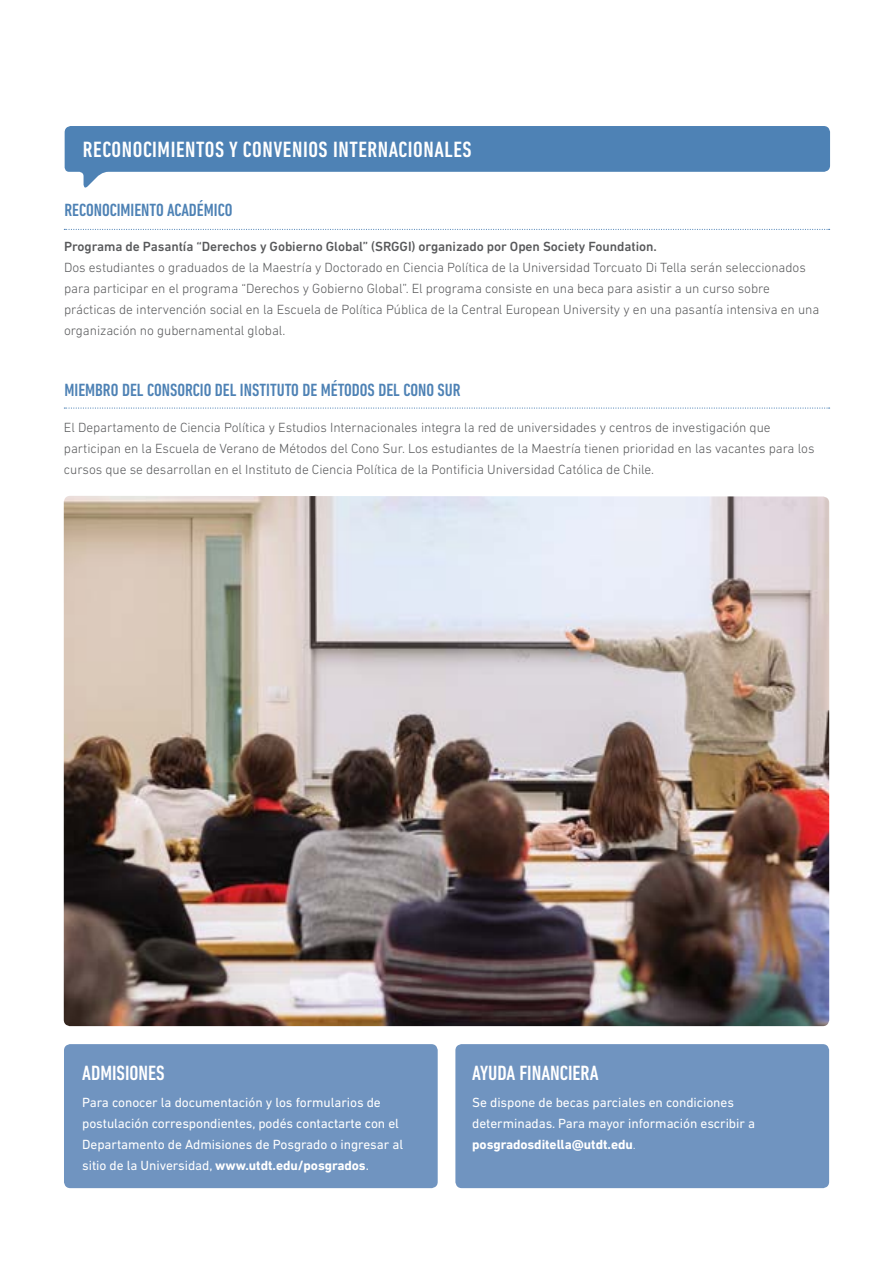
<style>
.page{position:relative;width:893px;height:1263px;background:#fff}
.page>*{position:absolute;margin:0;border:0;box-sizing:border-box;transform-origin:0 0}
.t1{font:500 condensed 22.5px "DIN Next LT Pro";letter-spacing:.025em;color:#fff}
.t2{font:500 condensed 21px "DIN Next LT Pro";color:#fff}
.t3{font:500 condensed 18px "DIN Next LT Pro";color:#4e82b5}
.t4{font:300 13.5px/21px "DIN Next LT Pro";letter-spacing:-.005em;color:#58595b}
.t5{font:13.5px/21px "DIN Next LT Pro";letter-spacing:-.005em;color:#fff}
.t6{font:500 13.5px "DIN Next LT Pro";letter-spacing:-.005em;color:#58595b}
.s1{font-weight:700}
.s2{font-weight:300}
</style>
<div class="page">
<div style="left:64px;top:1044px;width:374px;height:144px;background:#7094c0;border-radius:6px"></div>
<div style="left:455px;top:1044px;width:374px;height:144px;background:#7094c0;border-radius:6px"></div>
<img style="left:64px;top:496px;width:765px;height:530px">
<svg style="left:64px;top:229px;width:766px;height:1px"></svg>
<svg style="left:64px;top:407px;width:766px;height:2px"></svg>
<svg style="left:65px;top:126px;width:765px;height:62px;fill:#4e82b5"></svg>
<h1 class="t1" style="left:83px;top:136px;width:390px">RECONOCIMIENTOS Y CONVENIOS INTERNACIONALES</h1>
<h3 class="t3" style="left:64px;top:200px;width:170px">RECONOCIMIENTO ACADÉMICO</h3>
<p class="t6" style="left:64px;top:239px;width:594px">Programa de Pasantía “Derechos y Gobierno Global” (SRGGI) organizado por Open Society Foundation.</p>
<p class="t4" style="left:64px;top:257px;width:757px">Dos estudiantes o graduados de la Maestría y Doctorado en Ciencia Política de la Universidad Torcuato Di Tella serán seleccionados para participar en el programa “Derechos y Gobierno Global”. El programa consiste en una beca para asistir a un curso sobre prácticas de intervención social en la Escuela de Política Pública de la Central European University y en una pasantía intensiva en una organización no gubernamental global.</p>
<h3 class="t3" style="left:65px;top:380px;width:398px">MIEMBRO DEL CONSORCIO DEL INSTITUTO DE MÉTODOS DEL CONO SUR</h3>
<p class="t4" style="left:64px;top:417px;width:752px">El Departamento de Ciencia Política y Estudios Internacionales integra la red de universidades y centros de investigación que participan en la Escuela de Verano de Métodos del Cono Sur. Los estudiantes de la Maestría tienen prioridad en las vacantes para los cursos que se desarrollan en el Instituto de Ciencia Política de la Pontificia Universidad Católica de Chile.</p>
<h2 class="t2" style="left:82px;top:1061px;width:84px">ADMISIONES</h2>
<p class="t5" style="left:82px;top:1092px;width:322px">Para conocer la documentación y los formularios de postulación correspondientes, podés contactarte con el Departamento de Admisiones de Posgrado o ingresar al sitio de la Universidad, <span class="s1">www.utdt.edu/posgrados</span>.</p>
<h2 class="t2" style="left:472px;top:1061px;width:128px">AYUDA FINANCIERA</h2>
<p class="t5" style="left:472px;top:1092px;width:284px">Se dispone de becas parciales en condiciones determinadas. Para mayor información escribir a <span class="s1">posgradosditella@utdt.edu</span><span class="s2">.</span></p>
</div>
